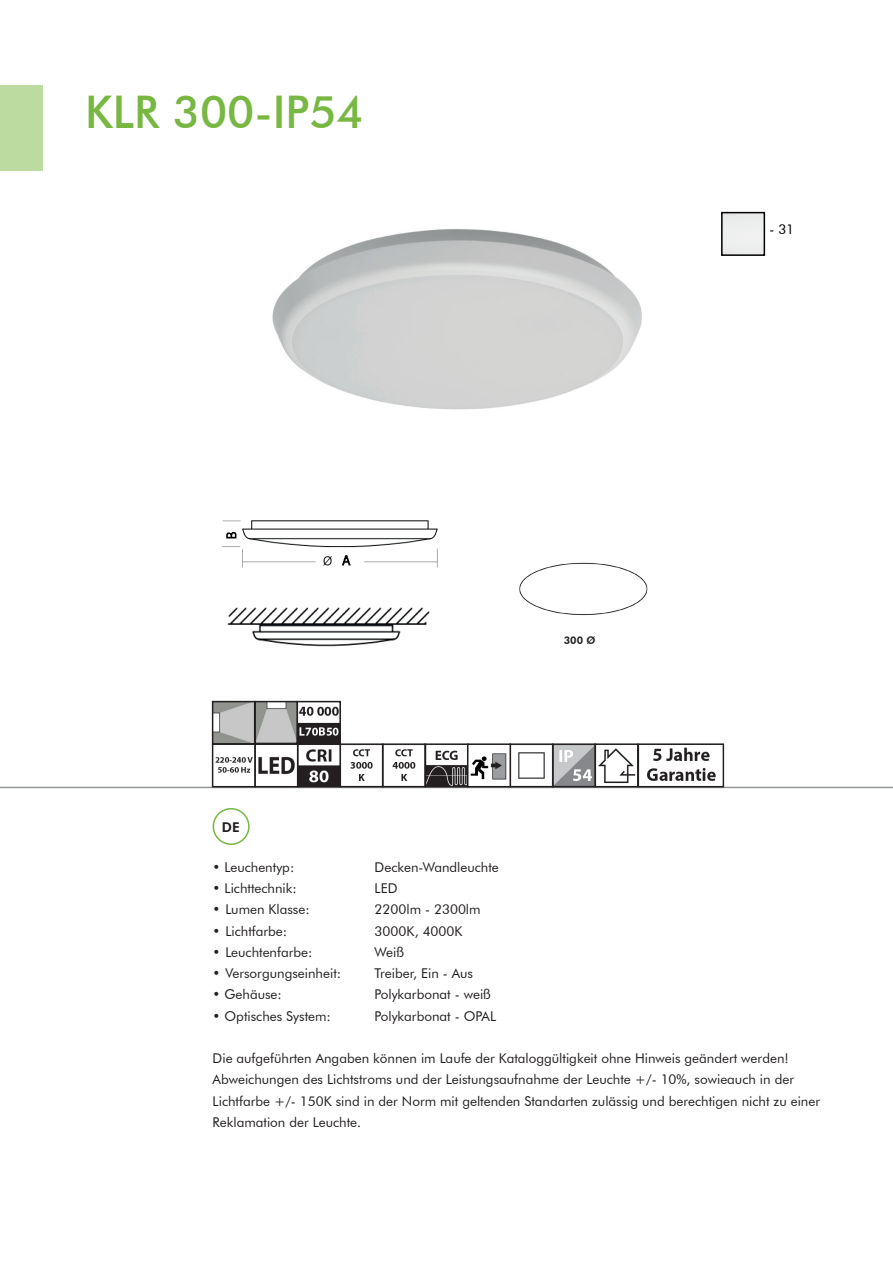
<style>
.page{position:relative;width:893px;height:1263px;background:#fff}
.page>*{position:absolute;margin:0;border:0;box-sizing:border-box;transform-origin:0 0}
.t1{font:500 45px "Futura BT";color:#77b742}
.t2{font:13.5px/21.3px "Futura BT";color:#231f20}
.t3{font:13.5px "Futura BT";color:#000001}
.t4{font:800 13.5px "Futura BT";color:#231f20}
.t5{font:800 10.5px "Futura BT";color:#231f20}
</style>
<div class="page">
<div style="left:213px;top:808px;width:37px;height:37px;border:2px solid #77b742;border-radius:50%"></div>
<div style="left:0;top:85px;width:43px;height:85px;background:#bbdba0"></div>
<hr style="left:0;top:787px;width:893px;height:1px;background:#929595">
<img style="left:215px;top:704px;width:123px;height:38px">
<div style="left:296px;top:701px;width:45px;height:44px;border:2px solid #231f20"></div>
<img style="left:215px;top:746px;width:501px;height:38px">
<div style="left:638px;top:743px;width:86px;height:44px;border:2px solid #231f20"></div>
<div style="left:382px;top:743px;width:44px;height:44px;border:2px solid #231f20"></div>
<div style="left:339px;top:743px;width:44px;height:44px;border:2px solid #231f20"></div>
<div style="left:212px;top:743px;width:44px;height:44px;border:2px solid #231f20"></div>
<div style="left:424px;top:743px;width:44px;height:44px;border:2px solid #231f20"></div>
<div style="left:297px;top:743px;width:44px;height:44px;border:2px solid #231f20"></div>
<div style="left:254px;top:743px;width:44px;height:44px;border:2px solid #231f20"></div>
<div style="left:552px;top:743px;width:44px;height:44px;border:2px solid #231f20"></div>
<div style="left:595px;top:743px;width:44px;height:44px;border:2px solid #231f20"></div>
<div style="left:509px;top:743px;width:45px;height:44px;border:2px solid #231f20"></div>
<div style="left:467px;top:743px;width:44px;height:44px;border:2px solid #231f20"></div>
<img style="left:222px;top:520px;width:216px;height:48px">
<img style="left:272px;top:229px;width:370px;height:181px">
<div style="left:721px;top:212px;width:44px;height:44px;border:2px solid #000001"></div>
<img style="left:519px;top:562px;width:129px;height:54px">
<img style="left:227px;top:607px;width:203px;height:40px">
<div style="left:212px;top:701px;width:43px;height:44px;border:2px solid #231f20"></div>
<div style="left:254px;top:701px;width:44px;height:43px;border:2px solid #231f20"></div>
<h1 class="t1" style="left:85px;top:84px;width:280px">KLR 300-IP54</h1>
<p class="t4" style="left:222px;top:819px;width:19px">DE</p>
<p class="t5" style="left:564px;top:634px;width:33px">300 Ø</p>
<p class="t3" style="left:769px;top:221px;width:26px">- 31</p>
<p class="t2" style="left:213px;top:856px;width:83px">• Leuchentyp:</p>
<p class="t2" style="left:375px;top:856px;width:126px">Decken-Wandleuchte</p>
<p class="t2" style="left:213px;top:877px;width:86px">• Lichttechnik:</p>
<p class="t2" style="left:375px;top:877px;width:24px">LED</p>
<p class="t2" style="left:213px;top:899px;width:99px">• Lumen Klasse:</p>
<p class="t2" style="left:375px;top:899px;width:108px">2200lm - 2300lm</p>
<p class="t2" style="left:213px;top:920px;width:76px">• Lichtfarbe:</p>
<p class="t2" style="left:375px;top:920px;width:89px">3000K, 4000K</p>
<p class="t2" style="left:213px;top:941px;width:101px">• Leuchtenfarbe:</p>
<p class="t2" style="left:375px;top:941px;width:31px">Weiß</p>
<p class="t2" style="left:213px;top:962px;width:130px">• Versorgungseinheit:</p>
<p class="t2" style="left:375px;top:962px;width:100px">Treiber, Ein - Aus</p>
<p class="t2" style="left:213px;top:984px;width:71px">• Gehäuse:</p>
<p class="t2" style="left:375px;top:984px;width:118px">Polykarbonat - weiß</p>
<p class="t2" style="left:213px;top:1005px;width:120px">• Optisches System:</p>
<p class="t2" style="left:375px;top:1005px;width:123px">Polykarbonat - OPAL</p>
<p class="t2" style="left:213px;top:1047px;width:609px">Die aufgeführten Angaben können im Laufe der Kataloggültigkeit ohne Hinweis geändert werden!<br>Abweichungen des Lichtstroms und der Leistungsaufnahme der Leuchte +/- 10%, sowieauch in der Lichtfarbe +/- 150K sind in der Norm mit geltenden Standarten zulässig und berechtigen nicht zu einer Reklamation der Leuchte.</p>
</div>
